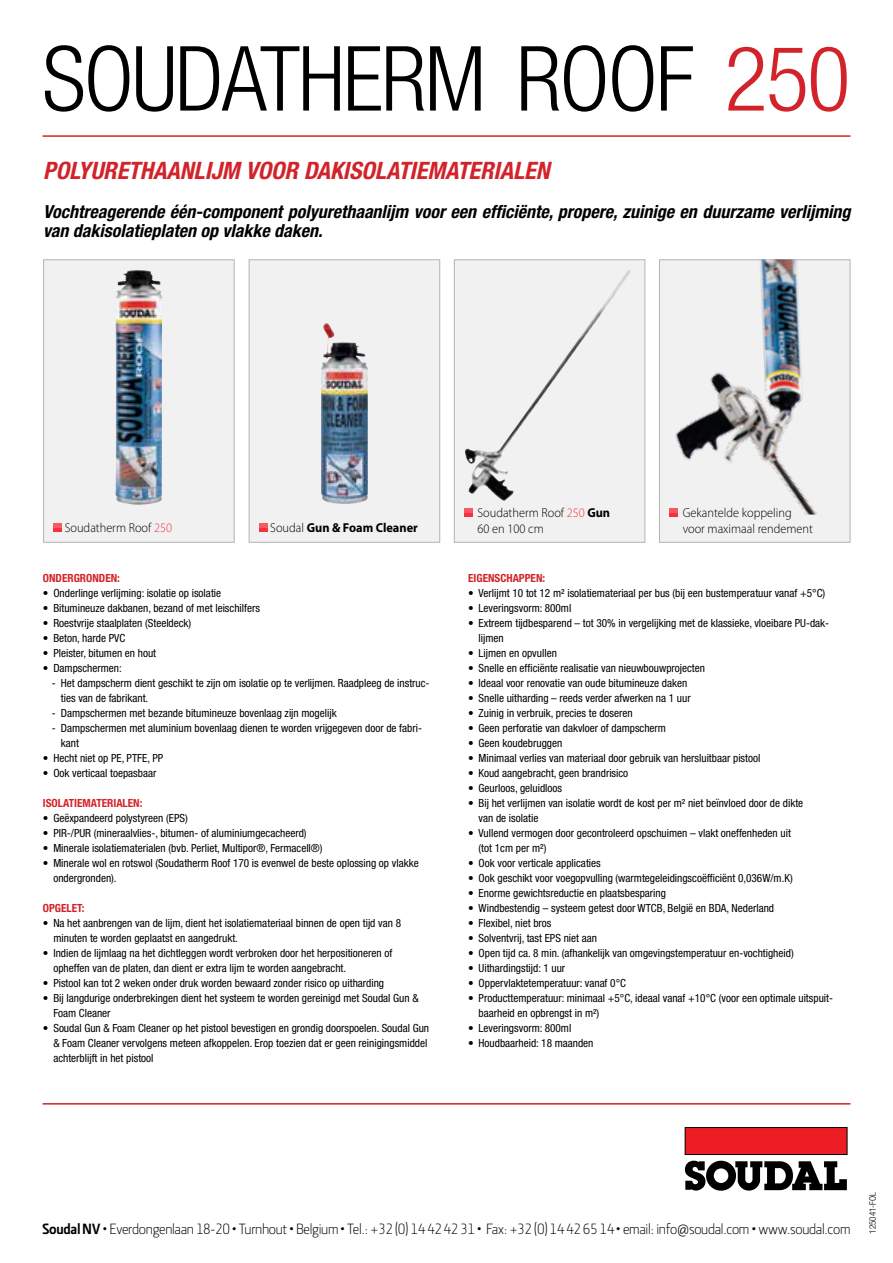
<style>
.page{position:relative;width:893px;height:1263px;background:#fff}
.page>*{position:absolute;margin:0;border:0;box-sizing:border-box;transform-origin:0 0}
.t1{font:300 condensed 90px "Helvetica Neue LT Std";letter-spacing:-.02em;color:#000}
.t2{font:italic 700 condensed 24px "Helvetica Neue LT Std";color:#d2232a}
.t3{font:italic 700 condensed 18px/19.5px "Helvetica Neue LT Std";color:#000}
.t4{font:300 15px "Section";letter-spacing:-.02em;color:#000}
.t5{font:300 12.9px/15.6px "Myriad Pro";color:#000;scale:.95 1}
.t6{font:700 12.9px "Myriad Pro";color:#000;scale:.95 1}
.t7{font:condensed 11.25px/15px "Helvetica Neue LT Std";color:#000}
.t8{font:700 condensed 11.25px "Helvetica Neue LT Std";color:#d2232a}
.t9{font:300 condensed 9px "Helvetica Neue LT Std";color:#000}
.s1{color:#d2232a}
.s2{color:#f7323f}
.s3{font-weight:700}
.s4{font-weight:300}
.s5{font-family:"Section Light Caps";font-weight:400}
</style>
<div class="page">
<hr style="left:43px;top:135px;width:807px;height:2px;background:#d2232a">
<hr style="left:43px;top:1103px;width:807px;height:1px;background:#d2232a">
<div style="left:685px;top:1127px;width:162px;height:27px;background:#ed1d24"></div>
<div style="left:685px;top:1127px;width:162px;height:28px;border:1px solid #000"></div>
<svg style="left:685px;top:1161px;width:162px;height:30px"></svg>
<div style="left:249px;top:259px;width:191px;height:284px;background:#f1f1f2;border:1px solid #b1b4b6"></div>
<img style="left:43px;top:259px;width:192px;height:284px">
<div style="left:53px;top:524px;width:9px;height:8px;background:#f7323f"></div>
<svg style="left:53px;top:524px;width:9px;height:4px"></svg>
<img style="left:118px;top:270px;width:18px;height:20px">
<img style="left:321px;top:323px;width:47px;height:181px">
<div style="left:454px;top:259px;width:191px;height:284px;background:#f1f1f2;border:1px solid #b1b4b6"></div>
<div style="left:464px;top:508px;width:9px;height:9px;background:#f7323f"></div>
<div style="left:464px;top:508px;width:9px;height:5px;background:#f85a64"></div>
<div style="left:659px;top:259px;width:191px;height:284px;background:#f1f1f2;border:1px solid #b1b4b6"></div>
<div style="left:669px;top:508px;width:9px;height:9px;background:#f7323f"></div>
<div style="left:259px;top:524px;width:9px;height:8px;background:#f7323f"></div>
<svg style="left:259px;top:524px;width:9px;height:4px"></svg>
<img style="left:465px;top:270px;width:166px;height:231px">
<img style="left:659px;top:259px;width:191px;height:255px">
<h1 class="t1" style="left:42px;top:27px;width:809px">SOUDATHERM ROOF <span class="s1">250</span></h1>
<h2 class="t2" style="left:43px;top:156px;width:508px">POLYURETHAANLIJM VOOR DAKISOLATIEMATERIALEN</h2>
<h3 class="t3" style="left:43px;top:202px;width:809px">Vochtreagerende één-component polyurethaanlijm voor een efficiënte, propere, zuinige en duurzame verlijming van dakisolatieplaten op vlakke daken.</h3>
<p class="t5" style="left:65px;top:520px;width:114px">Soudatherm Roof <span class="s2">250</span></p>
<p class="t5" style="left:477px;top:505px;width:141px">Soudatherm Roof <span class="s2">250</span> <span class="s3">Gun<br></span>60 en 100 cm</p>
<p class="t5" style="left:683px;top:505px;width:116px">Gekantelde koppeling</p>
<p class="t6" style="left:270px;top:520px;width:157px"><span class="s4">Soudal</span> Gun &amp; Foam Cleaner</p>
<p class="t5" style="left:683px;top:520px;width:139px">voor maximaal rendement</p>
<p class="t8" style="left:43px;top:571px;width:79px">ONDERGRONDEN:</p>
<p class="t7" style="left:43px;top:585px;width:180px">• Onderlinge verlijming: isolatie op isolatie</p>
<p class="t7" style="left:43px;top:600px;width:219px">• Bitumineuze dakbanen, bezand of met leischilfers</p>
<p class="t7" style="left:43px;top:615px;width:150px">• Roestvrije staalplaten (Steeldeck)</p>
<p class="t7" style="left:43px;top:630px;width:84px">• Beton, harde PVC</p>
<p class="t7" style="left:43px;top:645px;width:115px">• Pleister, bitumen en hout</p>
<p class="t7" style="left:43px;top:660px;width:81px">• Dampschermen:</p>
<p class="t7" style="left:61px;top:675px;width:370px;text-indent:-9px">- Het dampscherm dient geschikt te zijn om isolatie op te verlijmen. Raadpleeg de instruc&shy;ties van de fabrikant.</p>
<p class="t7" style="left:52px;top:705px;width:286px">- Dampschermen met bezande bitumineuze bovenlaag zijn mogelijk</p>
<p class="t7" style="left:61px;top:720px;width:363px;text-indent:-9px">- Dampschermen met aluminium bovenlaag dienen te worden vrijgegeven door de fabri&shy;kant</p>
<p class="t7" style="left:43px;top:750px;width:122px">• Hecht niet op PE, PTFE, PP</p>
<p class="t7" style="left:43px;top:765px;width:115px">• Ook verticaal toepasbaar</p>
<p class="t8" style="left:43px;top:796px;width:101px">ISOLATIEMATERIALEN:</p>
<p class="t7" style="left:43px;top:810px;width:146px">• Geëxpandeerd polystyreen (EPS)</p>
<p class="t7" style="left:43px;top:825px;width:265px">• PIR-/PUR (mineraalvlies-, bitumen- of aluminiumgecacheerd)</p>
<p class="t7" style="left:43px;top:840px;width:281px">• Minerale isolatiematerialen (bvb. Perliet, Multipor®, Fermacell®)</p>
<p class="t7" style="left:53px;top:855px;width:367px;text-indent:-10px">• Minerale wol en rotswol (Soudatherm Roof 170 is evenwel de beste oplossing op vlakke ondergronden).</p>
<p class="t8" style="left:43px;top:901px;width:43px">OPGELET:</p>
<p class="t7" style="left:53px;top:915px;width:349px;text-indent:-10px">• Na het aanbrengen van de lijm, dient het isolatiemateriaal binnen de open tijd van 8 minuten te worden geplaatst en aangedrukt.</p>
<p class="t7" style="left:53px;top:945px;width:340px;text-indent:-10px">• Indien de lijmlaag na het dichtleggen wordt verbroken door het herpositioneren of opheffen van de platen, dan dient er extra lijm te worden aangebracht.</p>
<p class="t7" style="left:43px;top:975px;width:343px">• Pistool kan tot 2 weken onder druk worden bewaard zonder risico op uitharding</p>
<p class="t7" style="left:53px;top:990px;width:367px;text-indent:-10px">• Bij langdurige onderbrekingen dient het systeem te worden gereinigd met Soudal Gun &amp;<br>Foam Cleaner</p>
<p class="t7" style="left:53px;top:1020px;width:377px;text-indent:-10px">• Soudal Gun &amp; Foam Cleaner op het pistool bevestigen en grondig doorspoelen. Soudal Gun &amp; Foam Cleaner vervolgens meteen afkoppelen. Erop toezien dat er geen reinigingsmiddel achterblijft in het pistool</p>
<p class="t8" style="left:468px;top:571px;width:79px">EIGENSCHAPPEN:</p>
<p class="t7" style="left:468px;top:585px;width:359px">• Verlijmt 10 tot 12 m² isolatiemateriaal per bus (bij een bustemperatuur vanaf +5°C)</p>
<p class="t7" style="left:468px;top:600px;width:105px">• Leveringsvorm: 800ml</p>
<p class="t7" style="left:479px;top:615px;width:352px;text-indent:-10px">• Extreem tijdbesparend – tot 30% in vergelijking met de klassieke, vloeibare PU-dak&shy;lijmen</p>
<p class="t7" style="left:468px;top:645px;width:90px">• Lijmen en opvullen</p>
<p class="t7" style="left:468px;top:660px;width:238px">• Snelle en efficiënte realisatie van nieuwbouwprojecten</p>
<p class="t7" style="left:468px;top:675px;width:221px">• Ideaal voor renovatie van oude bitumineuze daken</p>
<p class="t7" style="left:468px;top:690px;width:224px">• Snelle uitharding – reeds verder afwerken na 1 uur</p>
<p class="t7" style="left:468px;top:705px;width:166px">• Zuinig in verbruik, precies te doseren</p>
<p class="t7" style="left:468px;top:720px;width:199px">• Geen perforatie van dakvloer of dampscherm</p>
<p class="t7" style="left:468px;top:735px;width:96px">• Geen koudebruggen</p>
<p class="t7" style="left:468px;top:750px;width:294px">• Minimaal verlies van materiaal door gebruik van hersluitbaar pistool</p>
<p class="t7" style="left:468px;top:765px;width:162px">• Koud aangebracht, geen brandrisico</p>
<p class="t7" style="left:468px;top:780px;width:95px">• Geurloos, geluidloos</p>
<p class="t7" style="left:479px;top:795px;width:326px;text-indent:-10px">• Bij het verlijmen van isolatie wordt de kost per m² niet beïnvloed door de dikte van de isolatie</p>
<p class="t7" style="left:479px;top:825px;width:314px;text-indent:-10px">• Vullend vermogen door gecontroleerd opschuimen – vlakt oneffenheden uit (tot 1cm per m²)</p>
<p class="t7" style="left:468px;top:855px;width:134px">• Ook voor verticale applicaties</p>
<p class="t7" style="left:468px;top:870px;width:326px">• Ook geschikt voor voegopvulling (warmtegeleidingscoëfficiënt 0,036W/m.K)</p>
<p class="t7" style="left:468px;top:885px;width:199px">• Enorme gewichtsreductie en plaatsbesparing</p>
<p class="t7" style="left:468px;top:900px;width:307px">• Windbestendig – systeem getest door WTCB, België en BDA, Nederland</p>
<p class="t7" style="left:468px;top:915px;width:85px">• Flexibel, niet bros</p>
<p class="t7" style="left:468px;top:930px;width:130px">• Solventvrij, tast EPS niet aan</p>
<p class="t7" style="left:468px;top:945px;width:327px">• Open tijd ca. 8 min. (afhankelijk van omgevingstemperatuur en-vochtigheid)</p>
<p class="t7" style="left:468px;top:960px;width:99px">• Uithardingstijd: 1 uur</p>
<p class="t7" style="left:468px;top:975px;width:159px">• Oppervlaktetemperatuur: vanaf 0°C</p>
<p class="t7" style="left:479px;top:990px;width:356px;text-indent:-10px">• Producttemperatuur: minimaal +5°C, ideaal vanaf +10°C (voor een optimale uitspuit&shy;baarheid en opbrengst in m²)</p>
<p class="t7" style="left:468px;top:1020px;width:105px">• Leveringsvorm: 800ml</p>
<p class="t7" style="left:468px;top:1035px;width:127px">• Houdbaarheid: 18 maanden</p>
<h3 class="t4" style="left:43px;top:1220px;width:809px"><span class="s3">Soudal NV</span> • Everdongenlaan <span class="s5">18-20</span>• Turnhout• Belgium• Tel.: +<span class="s5">32 (0) 14 42 42 31</span>• Fax: +<span class="s5">32 (0) 14 42 65 14</span>• email: info@soudal.com • www.soudal.com</h3>
<p class="t9" style="left:868px;top:1233px;width:43px;rotate:-90deg">125041-FOL</p>
</div>
